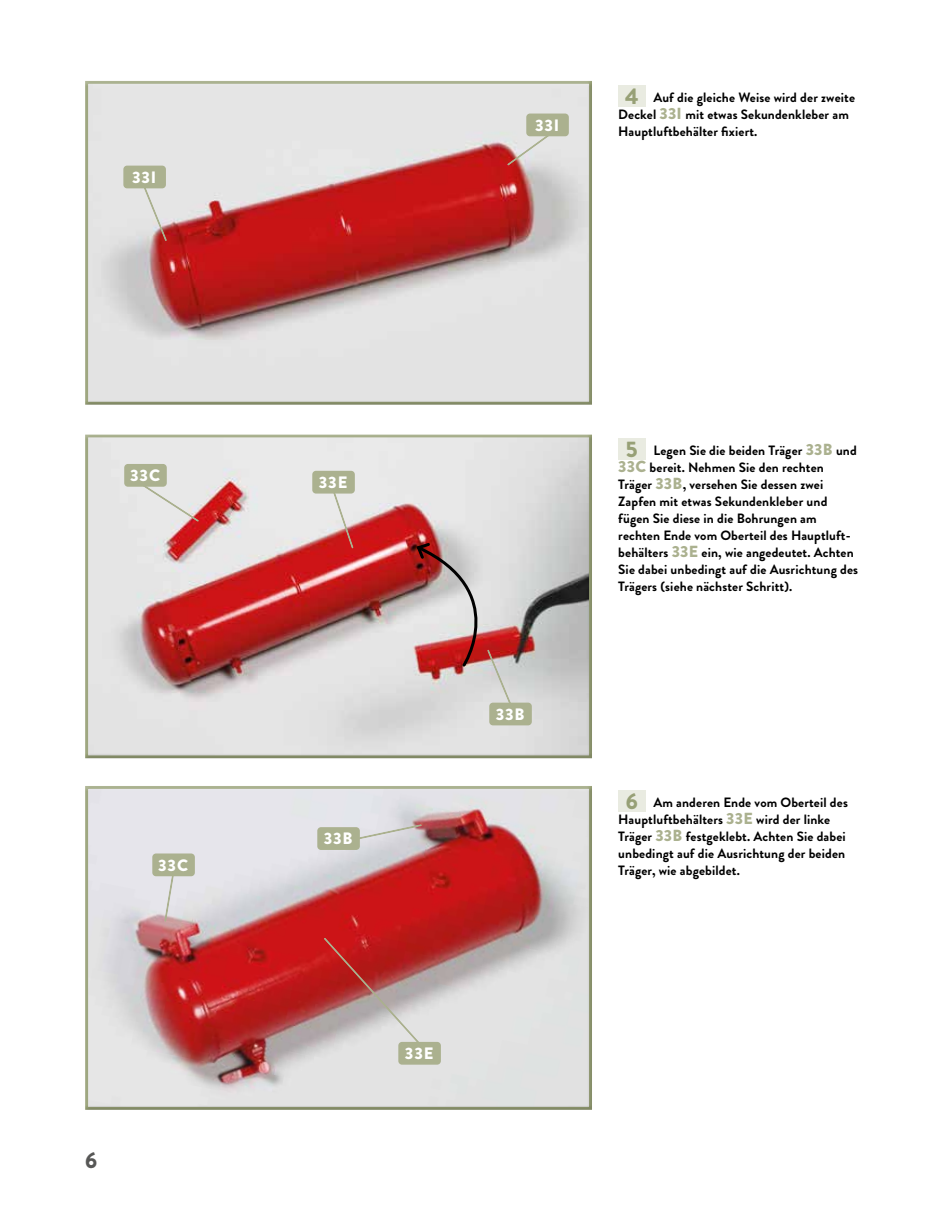
<style>
.page{position:relative;width:936px;height:1212px;background:#fff}
.page>*{position:absolute;margin:0;border:0;box-sizing:border-box;transform-origin:0 0}
.t1{font:900 22.5px "Brandon Grotesque";color:#575756}
.t2{font:900 16.5px "Brandon Grotesque";letter-spacing:.055em;color:#fff}
.t3{font:700 13.5px/17px "Brandon Grotesque";letter-spacing:.01em;color:#000}
.s1{font-weight:900;font-size:22.5px;color:#97a076}
.s2{font-weight:900;font-size:16.05px;color:#abb18f}
</style>
<div class="page">
<div style="left:618px;top:85px;width:27px;height:21px;background:#e9ebe1"></div>
<div style="left:85px;top:80px;width:508px;height:326px;background:#000;opacity:.15"></div>
<div style="left:618px;top:439px;width:27px;height:21px;background:#e9ebe1"></div>
<div style="left:85px;top:434px;width:508px;height:326px;background:#000;opacity:.15"></div>
<div style="left:490px;top:703px;width:41px;height:22px;background:#abb18f;border-radius:3px"></div>
<div style="left:489px;top:703px;width:42px;height:22px;border:2px solid #abb18f;border-radius:3px"></div>
<div style="left:618px;top:790px;width:27px;height:21px;background:#e9ebe1"></div>
<div style="left:85px;top:785px;width:508px;height:326px;background:#000;opacity:.15"></div>
<svg style="left:328px;top:480px;width:28px;height:71px;background:#daa19f"></svg>
<div style="left:313px;top:471px;width:41px;height:22px;background:#abb18f;border-radius:3px"></div>
<div style="left:312px;top:471px;width:43px;height:22px;border:2px solid #abb18f;border-radius:3px"></div>
<svg style="left:323px;top:936px;width:105px;height:117px;background:#be7776"></svg>
<div style="left:399px;top:1042px;width:41px;height:22px;background:#abb18f;border-radius:3px"></div>
<div style="left:398px;top:1042px;width:43px;height:22px;border:2px solid #abb18f;border-radius:3px"></div>
<svg style="left:505px;top:132px;width:47px;height:36px;background:#d9c6c4"></svg>
<div style="left:527px;top:114px;width:41px;height:22px;background:#abb18f;border-radius:3px"></div>
<div style="left:526px;top:114px;width:42px;height:22px;border:2px solid #abb18f;border-radius:3px"></div>
<svg style="left:141px;top:182px;width:28px;height:61px;background:#d8c9c7"></svg>
<div style="left:124px;top:166px;width:41px;height:22px;background:#abb18f;border-radius:3px"></div>
<div style="left:123px;top:166px;width:43px;height:22px;border:2px solid #abb18f;border-radius:3px"></div>
<svg style="left:414px;top:541px;width:108px;height:187px;background:#caaeac"></svg>
<svg style="left:140px;top:481px;width:62px;height:43px;background:#e3dbda"></svg>
<div style="left:125px;top:465px;width:41px;height:21px;background:#abb18f;border-radius:3px"></div>
<div style="left:124px;top:464px;width:43px;height:23px;border:2px solid #abb18f;border-radius:3px"></div>
<svg style="left:163px;top:876px;width:15px;height:49px"></svg>
<div style="left:153px;top:854px;width:41px;height:21px;background:#abb18f;border-radius:3px"></div>
<div style="left:152px;top:853px;width:43px;height:23px;border:2px solid #abb18f;border-radius:3px"></div>
<svg style="left:341px;top:823px;width:81px;height:22px"></svg>
<div style="left:318px;top:828px;width:41px;height:21px;background:#abb18f;border-radius:3px"></div>
<div style="left:317px;top:827px;width:43px;height:23px;border:2px solid #abb18f;border-radius:3px"></div>
<p class="t2" style="left:132px;top:165px;width:26px">33I</p>
<p class="t2" style="left:130px;top:464px;width:31px">33C</p>
<p class="t2" style="left:158px;top:853px;width:31px">33C</p>
<h1 class="t1" style="left:85px;top:1144px;width:14px">6</h1>
<p class="t2" style="left:535px;top:113px;width:26px">33I</p>
<p class="t3" style="left:618px;top:89px;width:238px;text-indent:7px"><span class="s1">4</span> Auf die gleiche Weise wird der zweite<br>Deckel <span class="s2">33I</span> mit etwas Sekundenkleber am<br>Hauptluftbehälter fixiert.</p>
<p class="t2" style="left:319px;top:471px;width:30px">33E</p>
<p class="t2" style="left:324px;top:827px;width:30px">33B</p>
<p class="t2" style="left:495px;top:702px;width:30px">33B</p>
<p class="t2" style="left:405px;top:1042px;width:30px">33E</p>
<p class="t3" style="left:618px;top:442px;width:241px;text-indent:8px"><span class="s1">5</span> Legen Sie die beiden Träger <span class="s2">33B</span> und <span class="s2">33C</span> bereit. Nehmen Sie den rechten Träger <span class="s2">33B</span>, versehen Sie dessen zwei Zapfen mit etwas Sekundenkleber und fügen Sie diese in die Bohrungen am rechten Ende vom Oberteil des Hauptluft&shy;behälters <span class="s2">33E</span> ein, wie angedeutet. Achten Sie dabei unbedingt auf die Ausrichtung des Trägers (siehe nächster Schritt).</p>
<p class="t3" style="left:618px;top:794px;width:231px;text-indent:7px"><span class="s1">6</span> Am anderen Ende vom Oberteil des Hauptluftbehälters <span class="s2">33E</span> wird der linke Träger <span class="s2">33B</span> festgeklebt. Achten Sie dabei unbedingt auf die Ausrichtung der beiden Träger, wie abgebildet.</p>
</div>
